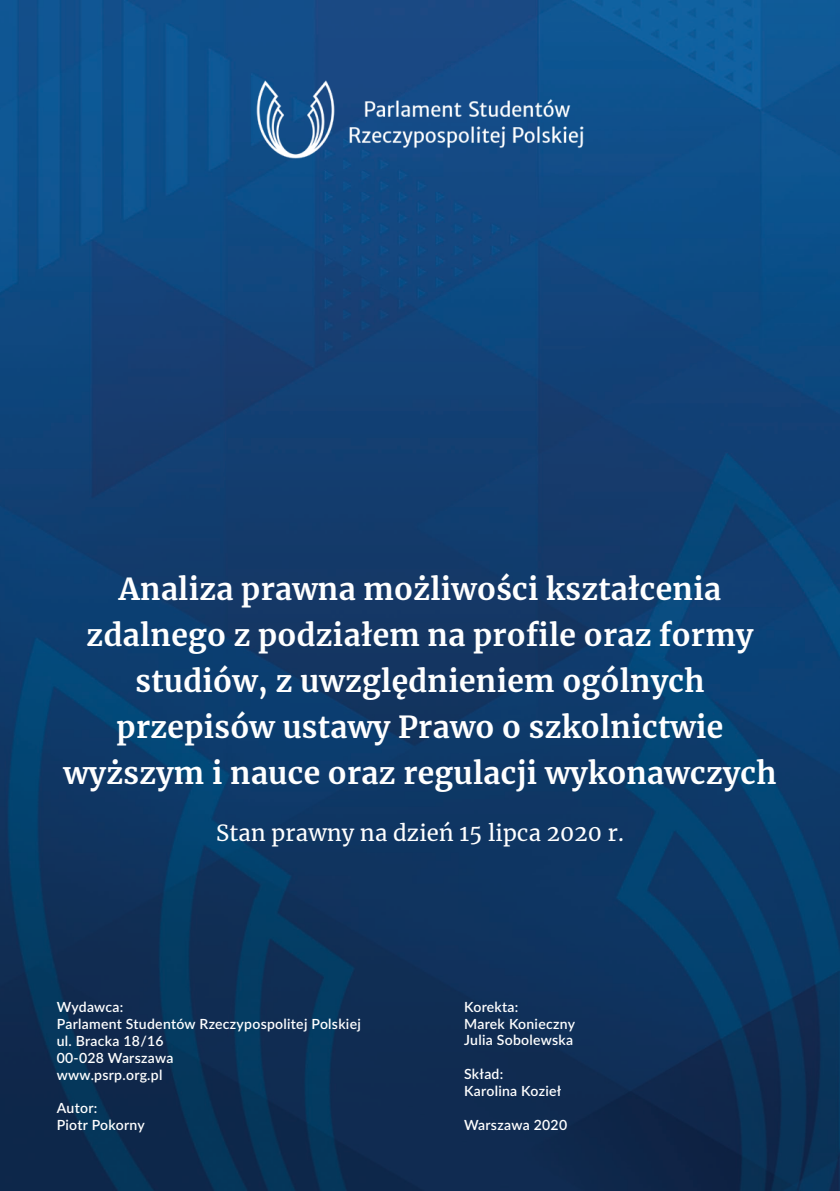
<style>
.page{position:relative;width:840px;height:1191px;background:#fff}
.page>*{position:absolute;margin:0;border:0;box-sizing:border-box;transform-origin:0 0}
.t1{font:700 30px/46px "Merriweather";letter-spacing:.01em;color:#fff;text-align:center}
.t2{font:22px "Merriweather";letter-spacing:.01em;color:#fff}
.t3{font:600 14px/16.8px "Lato";letter-spacing:.02em;color:#fff}
</style>
<div class="page">
<img style="left:0;top:0;width:839px;height:1190px">
<img style="left:235px;top:57px;width:369px;height:130px">
<h1 class="t1" style="left:63px;top:565px;width:714px">Analiza prawna możliwości kształcenia zdalnego z podziałem na profile oraz formy studiów, z uwzględnieniem ogólnych przepisów ustawy Prawo o szkolnictwie wyższym i nauce oraz regulacji wykonawczych</h1>
<h2 class="t2" style="left:216px;top:818px;width:409px">Stan prawny na dzień 15 lipca 2020 r.</h2>
<p class="t3" style="left:57px;top:998px;width:305px">Wydawca:<br>Parlament Studentów Rzeczypospolitej Polskiej ul. Bracka 18/16<br>00-028 Warszawa<br>www.psrp.org.pl</p>
<p class="t3" style="left:57px;top:1099px;width:89px">Autor:<br>Piotr Pokorny</p>
<p class="t3" style="left:464px;top:997px;width:112px">Korekta:<br>Marek Konieczny<br>Julia Sobolewska</p>
<p class="t3" style="left:464px;top:1065px;width:99px">Skład:<br>Karolina Kozieł</p>
<p class="t3" style="left:464px;top:1115px;width:104px">Warszawa 2020</p>
</div>
